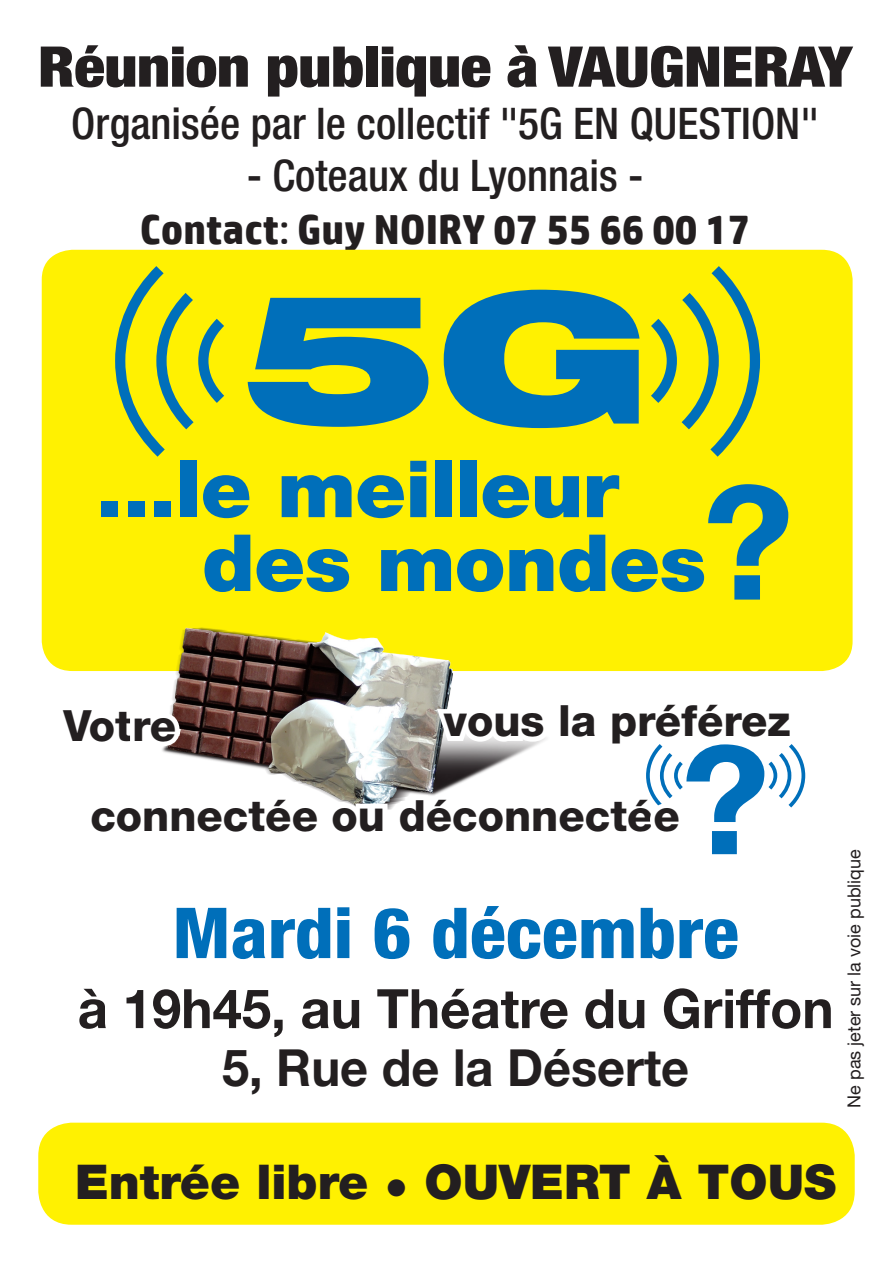
<style>
.page{position:relative;width:893px;height:1263px;background:#fff}
.page>*{position:absolute;margin:0;border:0;box-sizing:border-box;transform-origin:0 0}
.t1{font:900 expanded 181.2px "Helvetica Neue LT Std";color:#006fba;scale:1.14 1}
.t2{font:700 157.8px "Helvetica Neue LT Std";color:#006fba}
.t3{font:700 150.15px "Helvetica Neue LT Std";color:#006fba;scale:1.05 1}
.t4{font:900 78.9px "Helvetica Neue LT Std";letter-spacing:-.01em;color:#006fba}
.t5{font:800 condensed 70.35px "Helvetica Neue LT Std";color:#006fba;scale:1.06 1}
.t6{font:900 condensed 56.25px "Helvetica Neue LT Std";letter-spacing:-.01em;color:#231f20;scale:1.14 1}
.t7{font:700 54.3px "Helvetica Neue LT Std";color:#231f20}
.t8{font:700 51.3px "Helvetica Neue LT Std";color:#231f20;scale:.95 1}
.t9{font:900 48px "Helvetica Neue LT Std";color:#231f20}
.t10{font:500 condensed 43.65px "Helvetica Neue LT Std";color:#231f20}
.t11{font:800 43.05px "Helvetica Neue LT Std";color:#231f20}
.t12{font:700 42px "HP Simplified";color:#231f20}
.t13{font:18px "Helvetica Neue LT Std";color:#231f20}
.s1{font-weight:400}
</style>
<div class="page">
<div style="left:42px;top:250px;width:811px;height:421px;background:#fff101;border-radius:30px"></div>
<svg style="left:115px;top:266px;width:109px;height:191px"></svg>
<svg style="left:651px;top:266px;width:110px;height:191px"></svg>
<div style="left:38px;top:1123px;width:817px;height:102px;background:#fff101;border-radius:33px"></div>
<img style="left:162px;top:627px;width:372px;height:159px">
<svg style="left:768px;top:744px;width:38px;height:64px"></svg>
<svg style="left:162px;top:708px;width:25px;height:43px"></svg>
<svg style="left:431px;top:702px;width:116px;height:44px"></svg>
<svg style="left:308px;top:786px;width:146px;height:24px"></svg>
<svg style="left:646px;top:744px;width:37px;height:62px"></svg>
<p class="t6" style="left:38px;top:32px;width:716px">Réunion publique à VAUGNERAY</p>
<p class="t10" style="left:71px;top:98px;width:749px">Organisée par le collectif "5G EN QUESTION"</p>
<p class="t10" style="left:247px;top:150px;width:398px">- Coteaux du Lyonnais -</p>
<p class="t12" style="left:140px;top:204px;width:612px">Contact<span class="s1">:</span> Guy NOIRY 07 55 66 00 17</p>
<p class="t1" style="left:239px;top:240px;width:363px">5G</p>
<p class="t4" style="left:96px;top:442px;width:524px">...le meilleur</p>
<p class="t2" style="left:703px;top:446px;width:92px">?</p>
<p class="t4" style="left:202px;top:516px;width:506px">des mondes</p>
<p class="t11" style="left:63px;top:700px;width:114px">Votre</p>
<p class="t11" style="left:444px;top:695px;width:348px">vous la préférez</p>
<p class="t3" style="left:681px;top:708px;width:85px">?</p>
<p class="t11" style="left:90px;top:790px;width:591px">connectée ou déconnectée</p>
<p class="t5" style="left:172px;top:889px;width:536px">Mardi 6 décembre</p>
<p class="t7" style="left:78px;top:975px;width:757px">à 19h45, au Théatre du Griffon</p>
<p class="t8" style="left:222px;top:1036px;width:493px">5, Rue de la Déserte</p>
<p class="t13" style="left:843px;top:1107px;width:260px;rotate:-90deg">Ne pas jeter sur la voie publique</p>
<p class="t9" style="left:75px;top:1153px;width:763px">Entrée libre • OUVERT À TOUS</p>
</div>
